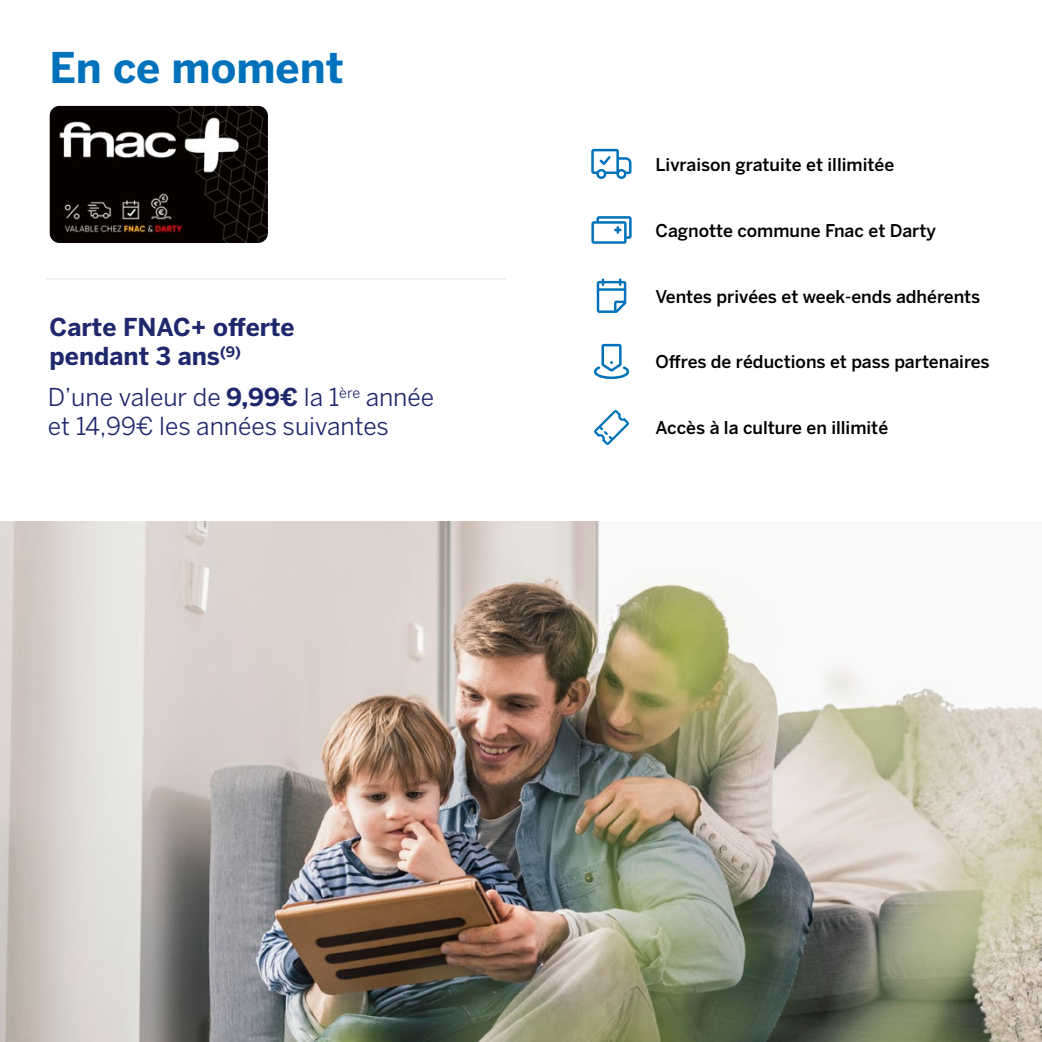
<style>
.page{position:relative;width:1042px;height:1042px;background:#fff}
.page>*{position:absolute;margin:0;border:0;box-sizing:border-box;transform-origin:0 0}
.t1{font:700 42px "Benton Sans";color:#0072bb}
.t2{font:24.5px "Benton Sans";color:#20286d}
.t3{font:700 24.5px "Benton Sans";color:#20286d}
.t4{font:500 17.5px "Benton Sans";color:#000}
.s1{font-weight:700}
</style>
<div class="page">
<hr style="left:46px;top:278px;width:460px;height:1px;background:#e0e0df">
<img style="left:0;top:521px;width:1042px;height:521px">
<img style="left:50px;top:106px;width:218px;height:137px">
<svg style="left:594px;top:410px;width:35px;height:35px"></svg>
<svg style="left:594px;top:344px;width:35px;height:35px"></svg>
<svg style="left:591px;top:216px;width:40px;height:28px"></svg>
<svg style="left:597px;top:278px;width:29px;height:35px"></svg>
<svg style="left:591px;top:149px;width:40px;height:30px"></svg>
<p class="t1" style="left:50px;top:42px;width:296px">En ce moment</p>
<p class="t3" style="left:50px;top:312px;width:247px">Carte FNAC+ offerte</p>
<p class="t3" style="left:50px;top:342px;width:193px">pendant 3 ans<sup>(9)</sup></p>
<p class="t2" style="left:48px;top:382px;width:388px">D’une valeur de <span class="s1">9,99€</span> la 1<sup>ère</sup> année</p>
<p class="t2" style="left:48px;top:412px;width:343px">et 14,99€ les années suivantes</p>
<p class="t4" style="left:655px;top:154px;width:240px">Livraison gratuite et illimitée</p>
<p class="t4" style="left:655px;top:220px;width:282px">Cagnotte commune Fnac et Darty</p>
<p class="t4" style="left:655px;top:286px;width:326px">Ventes privées et week-ends adhérents</p>
<p class="t4" style="left:655px;top:352px;width:336px">Offres de réductions et pass partenaires</p>
<p class="t4" style="left:655px;top:417px;width:234px">Accès à la culture en illimité</p>
</div>
